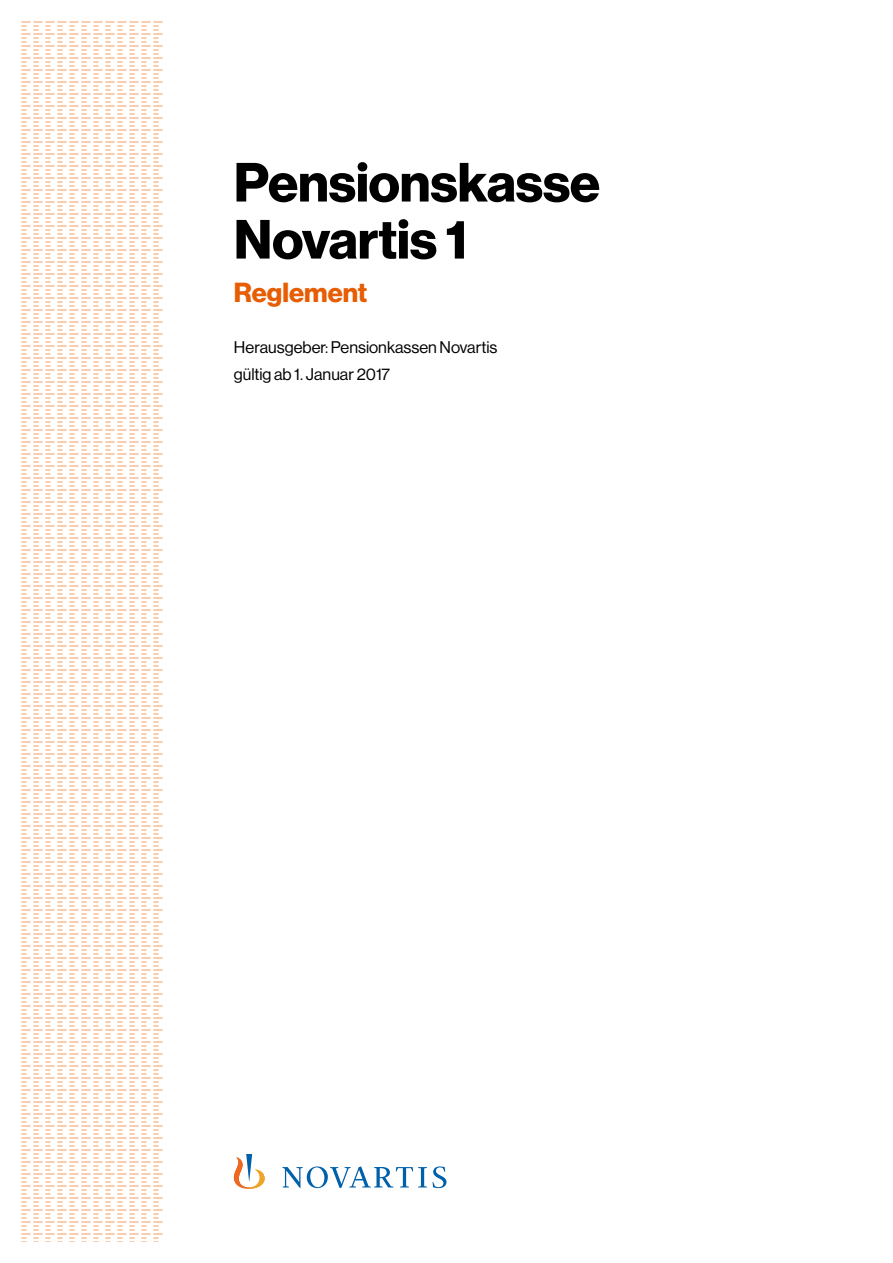
<style>
.page{position:relative;width:893px;height:1263px;background:#fff}
.page>*{position:absolute;margin:0;border:0;box-sizing:border-box;transform-origin:0 0}
.t1{font:700 54px/57px "Volta Modern Display 75";letter-spacing:-.005em;color:#000}
.t2{font:700 27px "Volta Modern Display 75";color:#e65d03}
.t3{font:16.5px/26.2px "Volta Modern Display 55 Roman";color:#000}
</style>
<div class="page">
<svg style="left:21px;top:21px;width:142px;height:1221px"></svg>
<svg style="left:234px;top:1155px;width:212px;height:34px"></svg>
<h1 class="t1" style="left:234px;top:155px;width:368px">Pensionskasse<br>Novartis 1</h1>
<h2 class="t2" style="left:234px;top:277px;width:135px">Reglement</h2>
<p class="t3" style="left:234px;top:334px;width:265px">Herausgeber: Pensionkassen Novartis gültig ab 1. Januar 2017</p>
</div>
